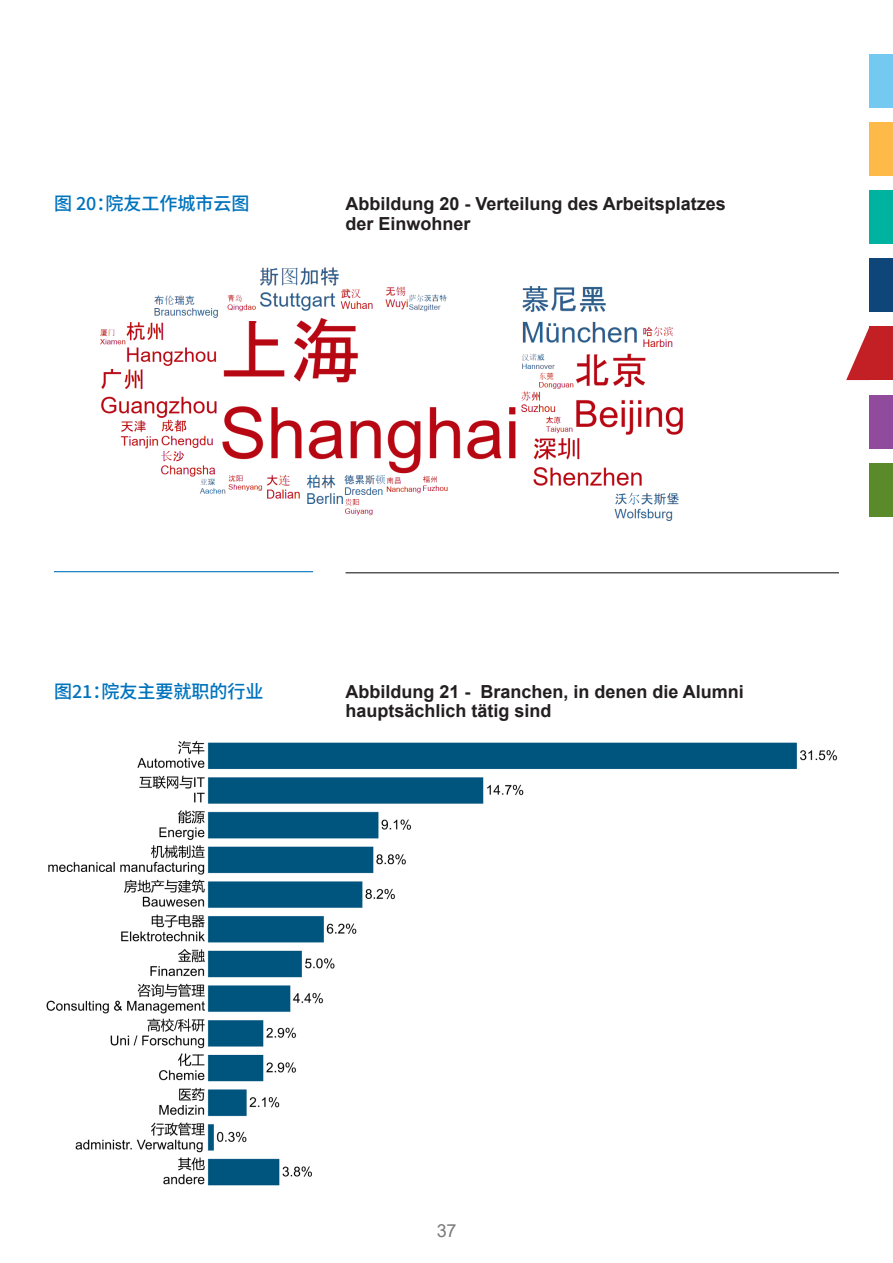
<style>
.page{position:relative;width:893px;height:1263px;background:#fff}
.page>*{position:absolute;margin:0;border:0;box-sizing:border-box;transform-origin:0 0}
.D_Überschrift{font:700 18px/19.5px "Arial";color:#231f20}
.Chin_Überschrift{font:500 18px "Noto Sans SC";color:#0073bd}
.t1{font:18px "Arial";color:#231f20}
</style>
<div class="page">
<div style="left:870px;top:122px;width:23px;height:53px;background:#fdba49"></div>
<div style="left:870px;top:54px;width:23px;height:53px;background:#74c9f1"></div>
<div style="left:870px;top:190px;width:23px;height:53px;background:#00b2a0"></div>
<div style="left:870px;top:258px;width:23px;height:53px;background:#0e4679"></div>
<div style="left:870px;top:326px;width:23px;height:54px;background:#c22025"></div>
<div style="left:870px;top:395px;width:23px;height:54px;background:#904b9d"></div>
<div style="left:870px;top:463px;width:23px;height:54px;background:#5a8a2a"></div>
<img style="left:100px;top:267px;width:583px;height:254px">
<hr style="left:346px;top:572px;width:493px;height:1px;background:#231f20">
<img style="left:46px;top:740px;width:791px;height:446px">
<hr style="left:54px;top:571px;width:259px;height:1px;background:#0073bd">
<svg style="left:846px;top:326px;width:24px;height:54px"></svg>
<p class="Chin_Überschrift" style="left:54px;top:193px;width:197px">图 20：院友工作城市云图</p>
<p class="D_Überschrift" style="left:346px;top:194px;width:382px">Abbildung 20 - Verteilung des Arbeitsplatzes der Einwohner</p>
<p class="Chin_Überschrift" style="left:54px;top:681px;width:211px">图21：院友主要就职的行业</p>
<p class="D_Überschrift" style="left:346px;top:682px;width:400px">Abbildung 21 - Branchen, in denen die Alumni</p>
<p class="D_Überschrift" style="left:346px;top:701px;width:208px">hauptsächlich tätig sind</p>
<p class="t1" style="left:436px;top:1218px;width:22px">37</p>
</div>
